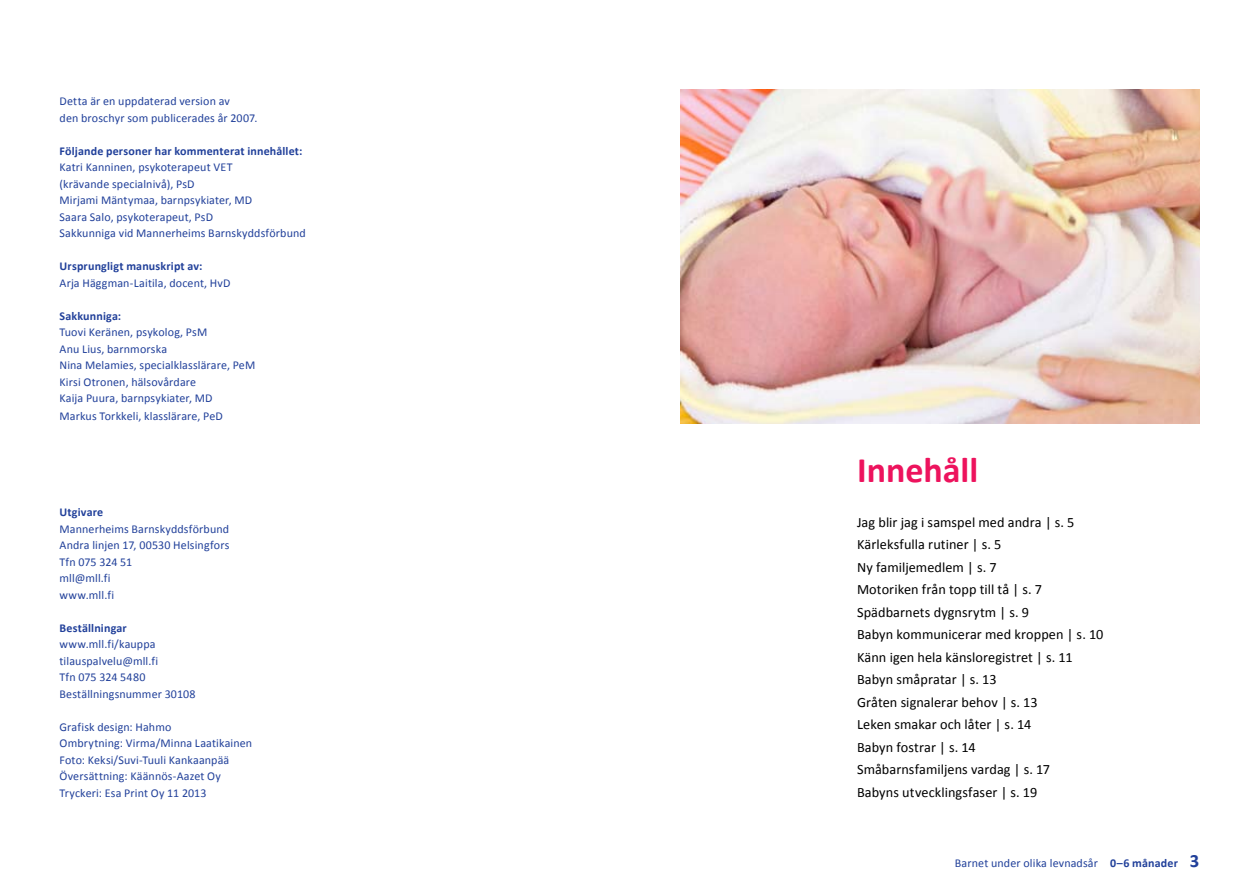
<style>
.page{position:relative;width:1259px;height:893px;background:#fff}
.page>*{position:absolute;margin:0;border:0;box-sizing:border-box;transform-origin:0 0}
.t1{font:700 36px "Calibri";color:#ed135d}
.t2{font:14.25px/22.5px "Calibri";letter-spacing:.005em;color:#000}
.t3{font:12px/16.5px "Calibri";letter-spacing:.01em;color:#21409a}
.t4{font:700 12px "Calibri";letter-spacing:.015em;color:#21409a}
.s1{font-weight:700}
.s2{font-weight:700;font-size:18.75px}
</style>
<div class="page">
<img style="left:680px;top:89px;width:519px;height:334px">
<p class="t3" style="left:60px;top:92px;width:199px">Detta är en uppdaterad version av<br>den broschyr som publicerades år 2007.</p>
<p class="t4" style="left:60px;top:143px;width:244px">Följande personer har kommenterat innehållet:</p>
<p class="t3" style="left:60px;top:158px;width:248px">Katri Kanninen, psykoterapeut VET<br>(krävande specialnivå), PsD<br>Mirjami Mäntymaa, barnpsykiater, MD<br>Saara Salo, psykoterapeut, PsD<br>Sakkunniga vid Mannerheims Barnskyddsförbund</p>
<p class="t4" style="left:60px;top:259px;width:145px">Ursprungligt manuskript av:</p>
<p class="t3" style="left:60px;top:274px;width:171px">Arja Häggman-Laitila, docent, HvD</p>
<p class="t4" style="left:60px;top:308px;width:63px">Sakkunniga:</p>
<p class="t3" style="left:60px;top:323px;width:197px">Tuovi Keränen, psykolog, PsM<br>Anu Lius, barnmorska<br>N ina Melamies, specialklasslärare, PeM<br>Kirsi Otronen, hälsovårdare<br>Kaija Puura, barnpsykiater, MD</p>
<p class="t3" style="left:60px;top:407px;width:163px">Markus Torkkeli, klasslärare, PeD</p>
<p class="t4" style="left:60px;top:505px;width:45px">Utgivare</p>
<p class="t3" style="left:60px;top:520px;width:171px">Mannerheims Barnskyddsförbund<br>Andra linjen 17, 00530 Helsingfors<br>Tfn 075 324 51<br>mll@mll.fi<br>www.mll.fi</p>
<p class="t4" style="left:60px;top:620px;width:69px">Beställningar</p>
<p class="t3" style="left:60px;top:635px;width:138px">www.mll.fi/kauppa tilauspalvelu@mll.fi<br>Tfn 075 324 5480<br>Beställningsnummer 30108</p>
<p class="t3" style="left:60px;top:718px;width:194px">Grafisk design: Hahmo<br>Ombrytning: Virma/Minna Laatikainen<br>Foto: Keksi/Suvi-Tuuli Kankaanpää<br>Översättning: Käännös-Aazet Oy<br>Tryckeri: Esa Print Oy 11 2013</p>
<h1 class="t1" style="left:857px;top:447px;width:123px">Innehåll</h1>
<p class="t2" style="left:857px;top:510px;width:248px">Jag blir jag i samspel med andra | s. 5<br>Kärleksfulla rutiner | s. 5<br>Ny familjemedlem | s. 7<br>Motoriken från topp till tå | s. 7<br>Spädbarnets dygnsrytm | s. 9<br>Babyn kommunicerar med kroppen | s. 10<br>Känn igen hela känsloregistret | s. 11<br>Babyn småpratar | s. 13<br>Gråten signalerar behov | s. 13<br>Leken smakar och låter | s. 14<br>Babyn fostrar | s. 14<br>Småbarnsfamiljens vardag | s. 17<br>Babyns utvecklingsfaser | s. 19</p>
<p class="t3" style="left:955px;top:855px;width:246px">Barnet under olika levnadsår <span class="s1">0–6 månader</span> <span class="s2">3</span></p>
</div>
